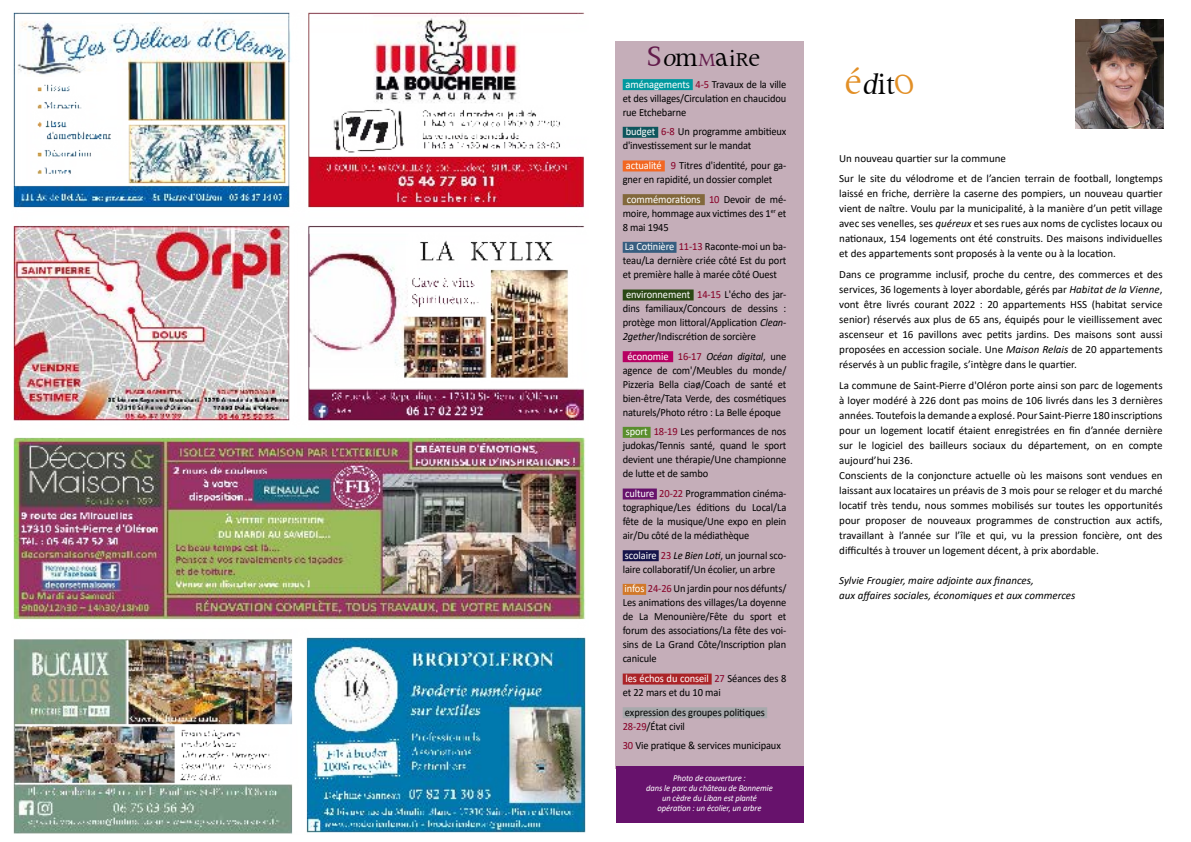
<style>
.page{position:relative;width:1191px;height:842px;background:#fff}
.page>*{position:absolute;margin:0;border:0;box-sizing:border-box;transform-origin:0 0}
.t1{font:30px "Latin 725 BT";color:#621b4b}
.t2{font:29.7px "Latin 725 BT";color:#000;scale:.95 1}
.t3{font:11px/15px "Calibri";letter-spacing:-.01em;color:#000}
.t4{font:11px/14px "Calibri";letter-spacing:-.01em;color:#000;text-align:justify;scale:.95 1}
.t5{font:italic 11px/15px "Calibri";color:#000}
.t6{font:italic 9px/10px "Calibri";letter-spacing:-.01em;color:#fff;text-align:center;scale:.95 1}
.s1{font-style:italic;font-size:25px;color:#000}
.s2{font-size:26px;color:#000}
.s3{font-size:19px}
.s4{font-style:italic;font-size:27px;color:#000}
.s5{font-family:"Times";font-size:23px;color:#000}
.s6{font-size:20px;color:#000}
.s7{font-size:25px;color:#000}
.s8{color:#fff}
.s9{color:#870027}
.s10{font-style:italic}
.s11{font-size:38px;color:#e28f26}
.s12{color:#e28f26}
</style>
<div class="page">
<div style="left:615px;top:41px;width:188px;height:727px;background:#c5aeb9"></div>
<img style="left:1075px;top:20px;width:88px;height:109px">
<div style="left:616px;top:766px;width:187px;height:56px;background:#67126c"></div>
<div style="left:622px;top:79px;width:71px;height:11px;background:#00999f"></div>
<div style="left:622px;top:127px;width:36px;height:11px;background:#0e565d"></div>
<div style="left:622px;top:160px;width:43px;height:11px;background:#f26722"></div>
<div style="left:622px;top:194px;width:83px;height:11px;background:#82683b"></div>
<div style="left:622px;top:242px;width:54px;height:11px;background:#375e80"></div>
<div style="left:622px;top:289px;width:71px;height:11px;background:#2b4915"></div>
<div style="left:622px;top:351px;width:51px;height:11px;background:#b70062"></div>
<div style="left:622px;top:427px;width:28px;height:11px;background:#5a8e2d"></div>
<div style="left:622px;top:488px;width:35px;height:11px;background:#67126c"></div>
<div style="left:622px;top:550px;width:36px;height:11px;background:#15144a"></div>
<div style="left:622px;top:584px;width:24px;height:11px;background:#d17829"></div>
<div style="left:622px;top:673px;width:89px;height:11px;background:#ab2327"></div>
<div style="left:622px;top:707px;width:145px;height:11px;background:#a7a9ac"></div>
<img style="left:13px;top:12px;width:573px;height:822px">
<h1 class="t1" style="left:645px;top:40px;width:116px">S<span class="s1">o</span><span class="s2">m</span><span class="s3">M</span><span class="s4">a</span><span class="s5">i</span><span class="s6">R</span><span class="s7">e</span></h1>
<p class="t4" style="left:622px;top:77px;width:174px"><span class="s8">aménagements</span> <span class="s9">4-5</span> Travaux de la ville et des villages/Circulation en chaucidou rue Etchebarne</p>
<p class="t4" style="left:622px;top:124px;width:174px"><span class="s8">budget</span> <span class="s9">6-8</span> Un programme ambitieux d'investissement sur le mandat</p>
<p class="t4" style="left:622px;top:158px;width:174px"><span class="s8">actualité</span> <span class="s9">9</span> Titres d'identité, pour ga&shy;gner en rapidité, un dossier complet</p>
<p class="t4" style="left:622px;top:192px;width:174px;text-indent:4px"><span class="s8">commémorations</span> <span class="s9">10</span> Devoir de mé&shy;moire, hommage aux victimes des 1<sup>er</sup> et 8 mai 1945</p>
<p class="t4" style="left:622px;top:239px;width:174px"><span class="s8">La Cotinière</span> <span class="s9">11-13</span> Raconte-moi un ba&shy;teau/La dernière criée côté Est du port et première halle à marée côté Ouest</p>
<p class="t4" style="left:622px;top:287px;width:174px;text-indent:4px"><span class="s8">environnement</span> <span class="s9">14-15</span> L'écho des jar&shy;dins familiaux/Concours de dessins : protège mon littoral/Application <span class="s10">Clean-2gether</span>/Indiscrétion de sorcière</p>
<p class="t4" style="left:622px;top:349px;width:174px;text-align:center"><span class="s8">économie</span> <span class="s9">16-17</span> <span class="s10">Océan digital</span>, une agence de com'/Meubles du monde/ Pizzeria Bella ciaø/Coach de santé et bien-être/Tata Verde, des cosmétiques naturels/Photo rétro : La Belle époque</p>
<p class="t4" style="left:622px;top:424px;width:174px"><span class="s8">sport</span> <span class="s9">18-19</span> Les performances de nos judokas/Tennis santé, quand le sport devient une thérapie/Une championne de lutte et de sambo</p>
<p class="t4" style="left:622px;top:486px;width:174px"><span class="s8">culture</span> <span class="s9">20-22</span> Programmation cinéma&shy;tographique/Les éditions du Local/La fête de la musique/Une expo en plein air/Du côté de la médiathèque</p>
<p class="t4" style="left:622px;top:548px;width:174px"><span class="s8">scolaire</span> <span class="s9">23</span> <span class="s10">Le Bien Loti</span>, un journal sco&shy;laire collaboratif/Un écolier, un arbre</p>
<p class="t4" style="left:622px;top:581px;width:174px"><span class="s8">infos</span> <span class="s9">24-26</span> Un jardin pour nos défunts/ Les animations des villages/La doyenne de La Menounière/Fête du sport et forum des associations/La fête des voi&shy;sins de La Grand Côte/Inscription plan canicule</p>
<p class="t4" style="left:622px;top:671px;width:174px"><span class="s8">les échos du conseil</span> <span class="s9">27</span> Séances des 8 et 22 mars et du 10 mai</p>
<p class="t4" style="left:622px;top:705px;width:151px">expression des groupes politiques<br><span class="s9">28-29</span>/État civil</p>
<p class="t4" style="left:622px;top:738px;width:168px"><span class="s9">30</span> Vie pratique &amp; services municipaux</p>
<p class="t6" style="left:646px;top:773px;width:135px">Photo de couverture :<br>dans le parc du château de Bonnemie un cèdre du Liban est planté opération : un écolier, un arbre</p>
<h2 class="t2" style="left:845px;top:68px;width:81px"><span class="s11">é</span><span class="s10">d</span>it<span class="s12">O</span></h2>
<p class="t3" style="left:839px;top:147px;width:325px;line-height:20.7px">Un nouveau quartier sur la commune<br>Sur le site du vélodrome et de l’ancien terrain de football, longtemps</p>
<p class="t3" style="left:839px;top:186px;width:325px;text-align:justify">laissé en friche, derrière la caserne des pompiers, un nouveau quartier vient de naître. Voulu par la municipalité, à la manière d’un petit village avec ses venelles, ses <span class="s10">quéreux</span> et ses rues aux noms de cyclistes locaux ou nationaux, 154 logements ont été construits. Des maisons individuelles et des appartements sont proposés à la vente ou à la location.</p>
<p class="t3" style="left:839px;top:267px;width:325px;text-align:justify">Dans ce programme inclusif, proche du centre, des commerces et des services, 36 logements à loyer abordable, gérés par <span class="s10">Habitat de la Vienne</span>, vont être livrés courant 2022 : 20 appartements HSS (habitat service senior) réservés aux plus de 65 ans, équipés pour le vieillissement avec ascenseur et 16 pavillons avec petits jardins. Des maisons sont aussi proposées en accession sociale. Une <span class="s10">Maison Relais</span> de 20 appartements réservés à un public fragile, s’intègre dans le quartier.</p>
<p class="t3" style="left:839px;top:377px;width:325px">La commune de Saint-Pierre d'Oléron porte ainsi son parc de logements à loyer modéré à 226 dont pas moins de 106 livrés dans les 3 dernières années. Toutefois la demande a explosé. Pour Saint-Pierre 180 inscriptions pour un logement locatif étaient enregistrées en fin d’année dernière sur le logiciel des bailleurs sociaux du département, on en compte aujourd’hui 236.<br>Conscients de la conjoncture actuelle où les maisons sont vendues en laissant aux locataires un préavis de 3 mois pour se reloger et du marché locatif très tendu, nous sommes mobilisés sur toutes les opportunités pour proposer de nouveaux programmes de construction aux actifs, travaillant à l’année sur l’île et qui, vu la pression foncière, ont des difficultés à trouver un logement décent, à prix abordable.</p>
<p class="t5" style="left:839px;top:572px;width:238px">Sylvie Frougier, maire adjointe aux finances,<br>aux affaires sociales, économiques et aux commerces</p>
</div>
